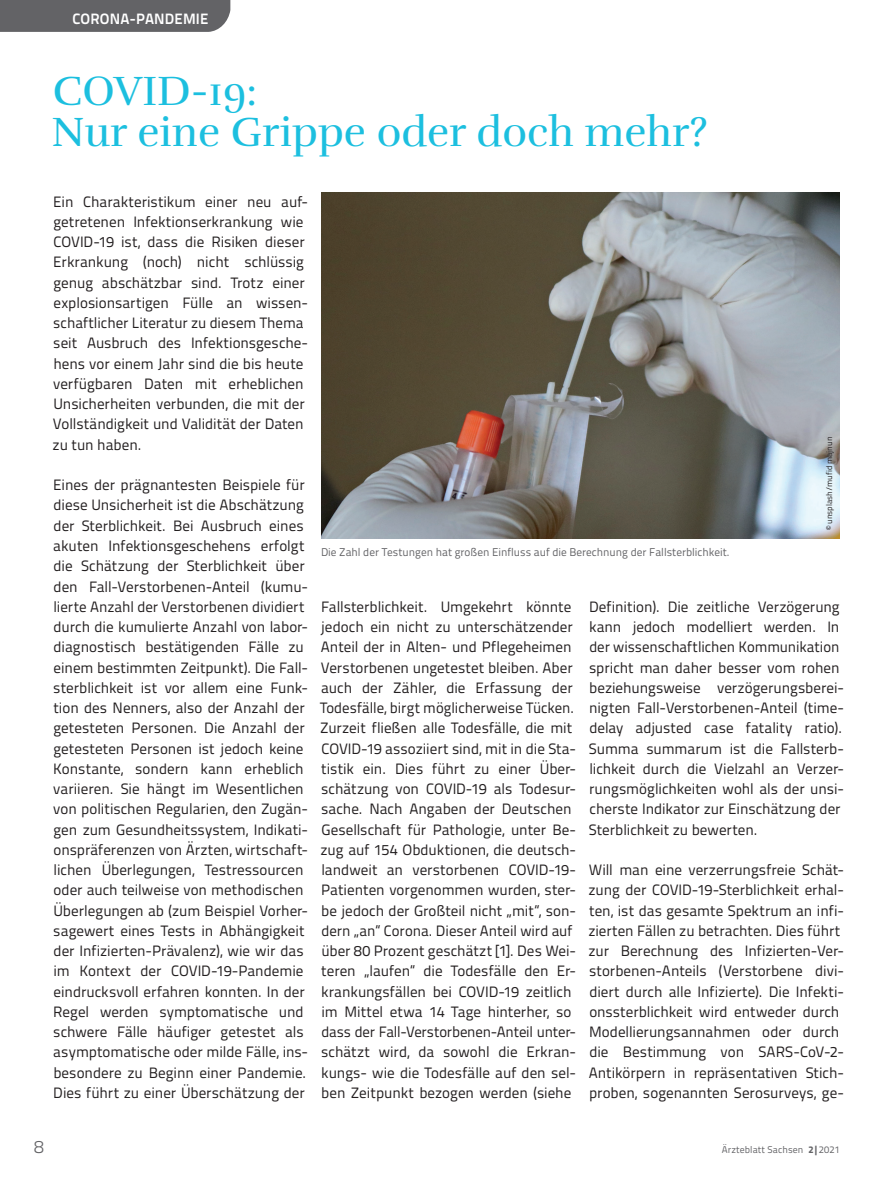
<style>
.page{position:relative;width:893px;height:1191px;background:#fff}
.page>*{position:absolute;margin:0;border:0;box-sizing:border-box;transform-origin:0 0}
.t1{font:42px/40.5px "Rufina";color:#1cbfdf}
.t2{font:300 18px "Titillium Text";color:#636366}
.t3{font:15px/20.2px "Titillium Text";color:#231f20}
.t4{font:700 15px "Titillium Text";letter-spacing:.01em;color:#fff}
.t5{font:11.25px "Titillium Text";color:#636366}
.t6{font:9.75px "Titillium Text";letter-spacing:.01em;color:#636366}
.t7{font:8.25px "Titillium Text";color:#231f20}
.s1{font-weight:800}
</style>
<div class="page">
<div style="left:0;top:0;width:230px;height:32px;background:#636366"></div>
<img style="left:321px;top:193px;width:519px;height:346px">
<p class="t4" style="left:72px;top:7px;width:138px">CORONA-PANDEMIE</p>
<h1 class="t1" style="left:52px;top:71px;width:658px">COVID-19:<br>Nur eine Grippe oder doch mehr?</h1>
<p class="t3" style="left:53px;top:190px;width:257px">Ein Charakteristikum einer neu auf&shy;getretenen Infektionserkrankung wie COVID-19 ist, dass die Risiken dieser Erkrankung (noch) nicht schlüssig genug abschätzbar sind. Trotz einer explosionsartigen Fülle an wissen&shy;schaftlicher Literatur zu diesem Thema seit Ausbruch des Infektionsgesche&shy;hens vor einem Jahr sind die bis heute verfügbaren Daten mit erheblichen Unsicherheiten verbunden, die mit der Vollständigkeit und Validität der Daten zu tun haben.</p>
<p class="t3" style="left:53px;top:474px;width:256px">Eines der prägnantesten Beispiele für diese Unsicherheit ist die Abschätzung der Sterblichkeit. Bei Ausbruch eines akuten Infektionsgeschehens erfolgt die Schätzung der Sterblichkeit über den Fall-Verstorbenen-Anteil (kumu&shy;lierte Anzahl der Verstorbenen dividiert durch die kumulierte Anzahl von labor&shy;diagnostisch bestätigenden Fälle zu einem bestimmten Zeitpunkt). Die Fall&shy;sterblichkeit ist vor allem eine Funk&shy;tion des Nenners, also der Anzahl der getesteten Personen. Die Anzahl der getesteten Personen ist jedoch keine Konstante, sondern kann erheblich variieren. Sie hängt im Wesentlichen von politischen Regularien, den Zugän&shy;gen zum Gesundheitssystem, Indikati&shy;onspräferenzen von Ärzten, wirtschaft&shy;lichen Überlegungen, Testressourcen oder auch teilweise von methodischen Überlegungen ab (zum Beispiel Vorher&shy;sagewert eines Tests in Abhängigkeit der Infizierten-Prävalenz), wie wir das im Kontext der COVID-19-Pandemie eindrucksvoll erfahren konnten. In der Regel werden symptomatische und schwere Fälle häufiger getestet als asymptomatische oder milde Fälle, ins&shy;besondere zu Beginn einer Pandemie.<br>Dies führt zu einer Überschätzung der</p>
<p class="t5" style="left:321px;top:543px;width:408px">Die Zahl der Testungen hat großen Einfluss auf die Berechnung der Fallsterblichkeit.</p>
<p class="t7" style="left:823px;top:530px;width:95px;rotate:-90deg">© unsplash/mufid majnun</p>
<p class="t3" style="left:320px;top:595px;width:258px">Fallsterblichkeit. Umgekehrt könnte jedoch ein nicht zu unterschätzender Anteil der in Alten- und Pflegeheimen Verstorbenen ungetestet bleiben. Aber auch der Zähler, die Erfassung der Todesfälle, birgt möglicherweise Tücken.<br>Zurzeit fließen alle Todesfälle, die mit COVID-19 assoziiert sind, mit in die Sta&shy;tistik ein. Dies führt zu einer Über&shy;schätzung von COVID-19 als Todesur&shy;sache. Nach Angaben der Deutschen Gesellschaft für Pathologie, unter Be-- zug auf 154 Obduktionen, die deutsch&shy;landweit an verstorbenen COVID-19- Patienten vorgenommen wurden, ster&shy;be jedoch der Großteil nicht „mit“, son&shy;dern „an“ Corona. Dieser Anteil wird auf über 80 Prozent geschätzt [1]. Des Wei&shy;teren „laufen“ die Todesfälle den Er-- krankungsfällen bei COVID-19 zeitlich im Mittel etwa 14 Tage hinterher, so dass der Fall-Verstorbenen-Anteil unter&shy;schätzt wird, da sowohl die Erkran&shy;kungs- wie die Todesfälle auf den sel&shy;ben Zeitpunkt bezogen werden (siehe</p>
<p class="t3" style="left:589px;top:595px;width:257px">Definition). Die zeitliche Verzögerung kann jedoch modelliert werden. In der wissenschaftlichen Kommunikation spricht man daher besser vom rohen beziehungsweise verzögerungsberei&shy;nigten Fall-Verstorbenen-Anteil (time&shy;delay adjusted case fatality ratio).<br>Summa summarum ist die Fallsterb&shy;lichkeit durch die Vielzahl an Verzer&shy;rungsmöglichkeiten wohl als der unsi&shy;cherste Indikator zur Einschätzung der Sterblichkeit zu bewerten.</p>
<p class="t3" style="left:588px;top:859px;width:257px">Will man eine verzerrungsfreie Schät&shy;zung der COVID-19-Sterblichkeit erhal&shy;ten, ist das gesamte Spektrum an infi&shy;zierten Fällen zu betrachten. Dies führt zur Berechnung des Infizierten-Ver&shy;storbenen-Anteils (Verstorbene divi&shy;diert durch alle Infizierte). Die Infekti&shy;onssterblichkeit wird entweder durch Modellierungsannahmen oder durch die Bestimmung von SARS-CoV-2- Antikörpern in repräsentativen Stich&shy;proben, sogenannten Serosurveys, ge--</p>
<p class="t2" style="left:34px;top:1133px;width:11px">8</p>
<p class="t6" style="left:722px;top:1142px;width:119px">Ärzteblatt Sachsen <span class="s1">2|</span>2021</p>
</div>
